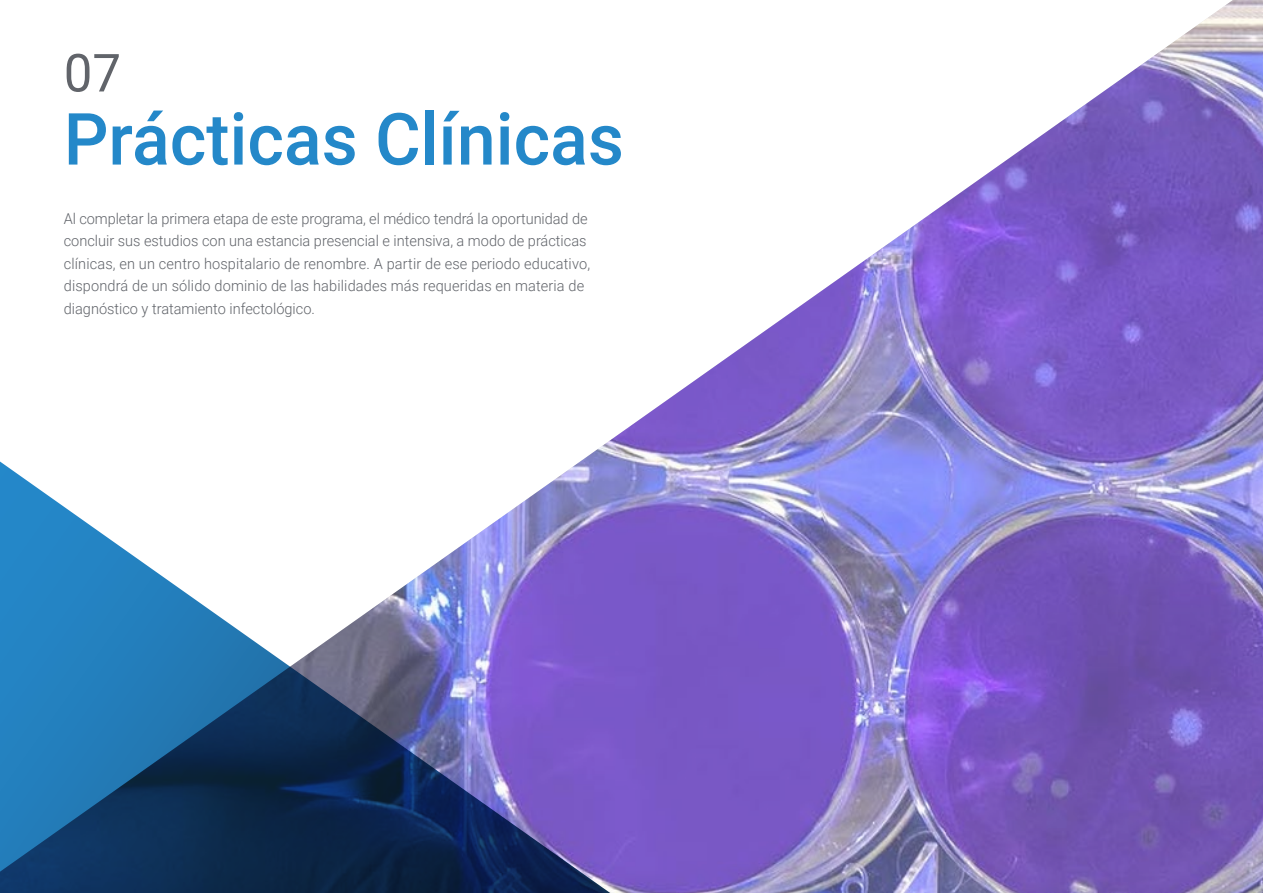
<style>
.page{position:relative;width:1263px;height:893px;background:#fff}
.page>*{position:absolute;margin:0;border:0;box-sizing:border-box;transform-origin:0 0}
.t1{font:500 72px "Roboto";color:#2488c9}
.t2{font:52.5px "Roboto";color:#61646a}
.t3{font:300 15px/22.5px "Roboto";color:#61646a}
</style>
<div class="page">
<img style="left:602px;top:0;width:661px;height:893px">
<svg style="left:0;top:446px;width:640px;height:447px"></svg>
<h2 class="t2" style="left:64px;top:36px;width:59px">07</h2>
<h1 class="t1" style="left:64px;top:89px;width:562px">Prácticas Clínicas</h1>
<p class="t3" style="left:64px;top:207px;width:528px">Al completar la primera etapa de este programa, el médico tendrá la oportunidad de concluir sus estudios con una estancia presencial e intensiva, a modo de prácticas clínicas, en un centro hospitalario de renombre. A partir de ese periodo educativo, dispondrá de un sólido dominio de las habilidades más requeridas en materia de diagnóstico y tratamiento infectológico.</p>
</div>
